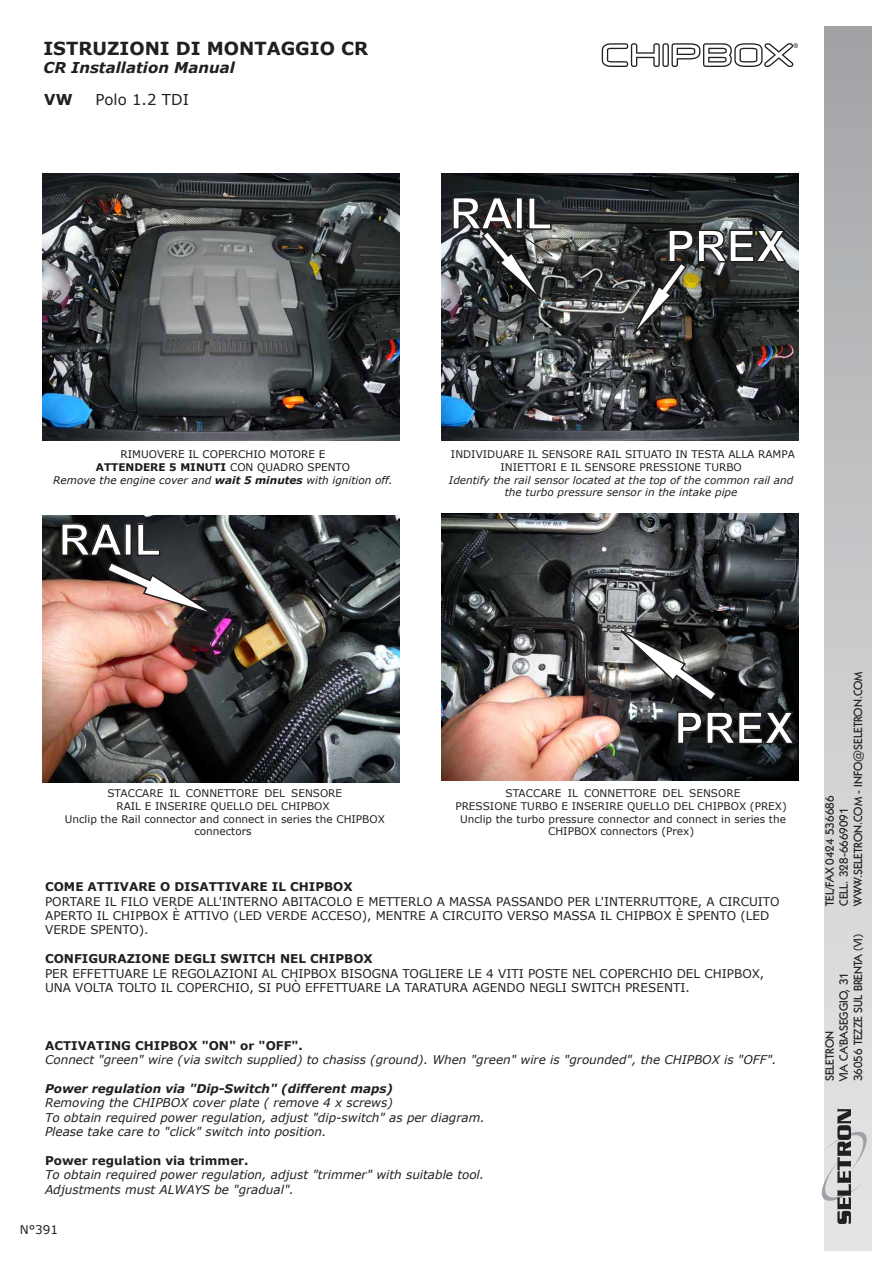
<style>
.page{position:relative;width:893px;height:1263px;background:#fff}
.page>*{position:absolute;margin:0;border:0;box-sizing:border-box;transform-origin:0 0}
.t1{font:700 43.95px "Arial";color:#fff}
.t2{font:700 18px "Verdana";color:#231f20}
.t3{font:italic 700 15px "Verdana";color:#231f20}
.t4{font:15px "Verdana";color:#231f20}
.t5{font:700 15px "Verdana";color:#231f20}
.t6{font:italic 12.15px/14.4px "Verdana";color:#231f20}
.t7{font:12.15px/14.4px "Verdana";color:#231f20}
.t8{font:italic 700 12.15px "Verdana";color:#231f20}
.t9{font:700 12.15px "Verdana";color:#231f20}
.t10{font:12px/14.4px "Verdana";color:#231f20}
.t11{font:500 12px/14.2px "Kabel IT Cby BT";color:#231f20}
.t12{font:italic 12px "Verdana";color:#231f20}
.t13{font:700 12px "Verdana";color:#231f20}
.t14{font:10.5px/12.6px "Verdana";color:#231f20;text-align:center}
.t15{font:10.5px/12.6px "Verdana";color:#1d191c;text-align:center}
.t16{font:italic 10.5px/12.6px "Verdana";color:#231f20;text-align:center}
.s1{font-weight:700}
.s2{font-style:italic}
.s3{font-weight:700;font-style:italic}
.s4{font-size:12px}
</style>
<div class="page">
<img style="left:43px;top:515px;width:357px;height:268px">
<img style="left:441px;top:513px;width:357px;height:268px">
<img style="left:441px;top:173px;width:357px;height:268px">
<img style="left:43px;top:173px;width:357px;height:268px">
<svg style="left:662px;top:43px;width:7px;height:24px"></svg>
<svg style="left:602px;top:43px;width:58px;height:24px"></svg>
<svg style="left:664px;top:45px;width:4px;height:21px"></svg>
<svg style="left:671px;top:43px;width:127px;height:24px"></svg>
<div style="left:824px;top:26px;width:47px;height:1224px;background:linear-gradient(to bottom,#a3a6a8,#ebeced)"></div>
<svg style="left:821px;top:1108px;width:50px;height:116px;background:#bfbfc0"></svg>
<svg style="left:484px;top:517px;width:114px;height:130px;background:#3e4040"></svg>
<svg style="left:448px;top:184px;width:104px;height:123px;background:#47494a"></svg>
<svg style="left:627px;top:229px;width:161px;height:114px;background:#3a3c3a"></svg>
<svg style="left:612px;top:624px;width:106px;height:78px;background:#626261"></svg>
<svg style="left:676px;top:710px;width:121px;height:36px;background:#191a1c"></svg>
<svg style="left:60px;top:522px;width:163px;height:96px;background:#5e4f4c"></svg>
<h2 class="t2" style="left:43px;top:37px;width:326px">ISTRUZIONI DI MONTAGGIO CR</h2>
<h3 class="t3" style="left:43px;top:58px;width:193px">CR Installation Manual</h3>
<h3 class="t5" style="left:44px;top:90px;width:30px">VW</h3>
<h3 class="t4" style="left:95px;top:90px;width:95px">Polo 1.2 TDI</h3>
<h1 class="t1" style="left:450px;top:185px;width:104px">RAIL</h1>
<h1 class="t1" style="left:666px;top:217px;width:121px">PREX</h1>
<p class="t15" style="left:53px;top:448px;width:341px">RIMUOVERE IL COPERCHIO MOTORE E<br><span class="s1">ATTENDERE 5 MINUTI</span> CON QUADRO SPENTO<br><span class="s2">Remove the engine cover and</span> <span class="s3">wait 5 minutes</span> <span class="s2">with ignition off.</span></p>
<p class="t14" style="left:451px;top:448px;width:346px">INDIVIDUARE IL SENSORE RAIL SITUATO IN TESTA ALLA RAMPA<br>INIETTORI E IL SENSORE PRESSIONE TURBO</p>
<p class="t16" style="left:449px;top:473px;width:346px">Identify the rail sensor located at the top of the common rail and the turbo pressure sensor in the intake pipe</p>
<h1 class="t1" style="left:59px;top:511px;width:104px">RAIL</h1>
<h1 class="t1" style="left:674px;top:699px;width:121px">PREX</h1>
<p class="t14" style="left:65px;top:787px;width:322px">STACCARE IL CONNETTORE DEL SENSORE<br>RAIL E INSERIRE QUELLO DEL CHIPBOX<br>Unclip the Rail connector and connect in series the CHIPBOX connectors</p>
<p class="t14" style="left:455px;top:787px;width:333px">STACCARE IL CONNETTORE DEL SENSORE<br>PRESSIONE TURBO E INSERIRE QUELLO DEL CHIPBOX (PREX)<br>Unclip the turbo pressure connector and connect in series the CHIPBOX connectors (Prex)</p>
<p class="t13" style="left:45px;top:879px;width:309px">COME ATTIVARE O DISATTIVARE IL CHIPBOX</p>
<p class="t10" style="left:45px;top:893px;width:736px">PORTARE IL FILO VERDE ALL'INTERNO ABITACOLO E METTERLO A MASSA PASSANDO PER L'INTERRUTTORE, A CIRCUITO<br>APERTO IL CHIPBOX È ATTIVO (LED VERDE ACCESO), MENTRE A CIRCUITO VERSO MASSA IL CHIPBOX È SPENTO (LED<br>VERDE SPENTO).</p>
<p class="t7" style="left:45px;top:951px;width:721px"><span class="s1">CONFIGURAZIONE DEGLI SWITCH NEL CHIPBOX<br></span>PER EFFETTUARE LE REGOLAZIONI AL CHIPBOX BISOGNA TOGLIERE LE 4 VITI POSTE NEL COPERCHIO DEL <span class="s4">CHIPBOX,<br></span>UNA VOLTA TOLTO IL COPERCHIO, SI PUÒ EFFETTUARE LA TARATURA AGENDO NEGLI SWITCH PRESENTI.</p>
<p class="t13" style="left:45px;top:1037px;width:259px">ACTIVATING CHIPBOX "ON" or "OFF".</p>
<p class="t12" style="left:45px;top:1052px;width:733px">Connect "green" wire (via switch supplied) to chasiss (ground). When "green" wire is "grounded", the CHIPBOX is "OFF".</p>
<p class="t8" style="left:45px;top:1080px;width:349px">Power regulation via "Dip-Switch" (different maps)</p>
<p class="t6" style="left:45px;top:1095px;width:441px">Removing the CHIPBOX cover plate ( remove 4 x screws)<br>To obtain required power regulation, adjust "dip-switch" as per diagram.<br>Please take care to "click" switch into position.</p>
<p class="t9" style="left:45px;top:1152px;width:205px">Power regulation via trimmer.</p>
<p class="t6" style="left:45px;top:1167px;width:441px">To obtain required power regulation, adjust "trimmer" with suitable tool.<br>Adjustments must ALWAYS be "gradual".</p>
<p class="t10" style="left:20px;top:1222px;width:40px">N°391</p>
<p class="t11" style="left:822px;top:906px;width:236px;rotate:-90deg">TEL/FAX 0424 536686<br>CELL. 328-6669091<br>WWW.SELETRON.COM - INFO@SELETRON.COM</p>
<p class="t11" style="left:822px;top:1081px;width:149px;rotate:-90deg">SELETRON<br>VIA CA'BASEGGIO, 31<br>36056 TEZZE SUL BRENTA (VI)</p>
</div>
